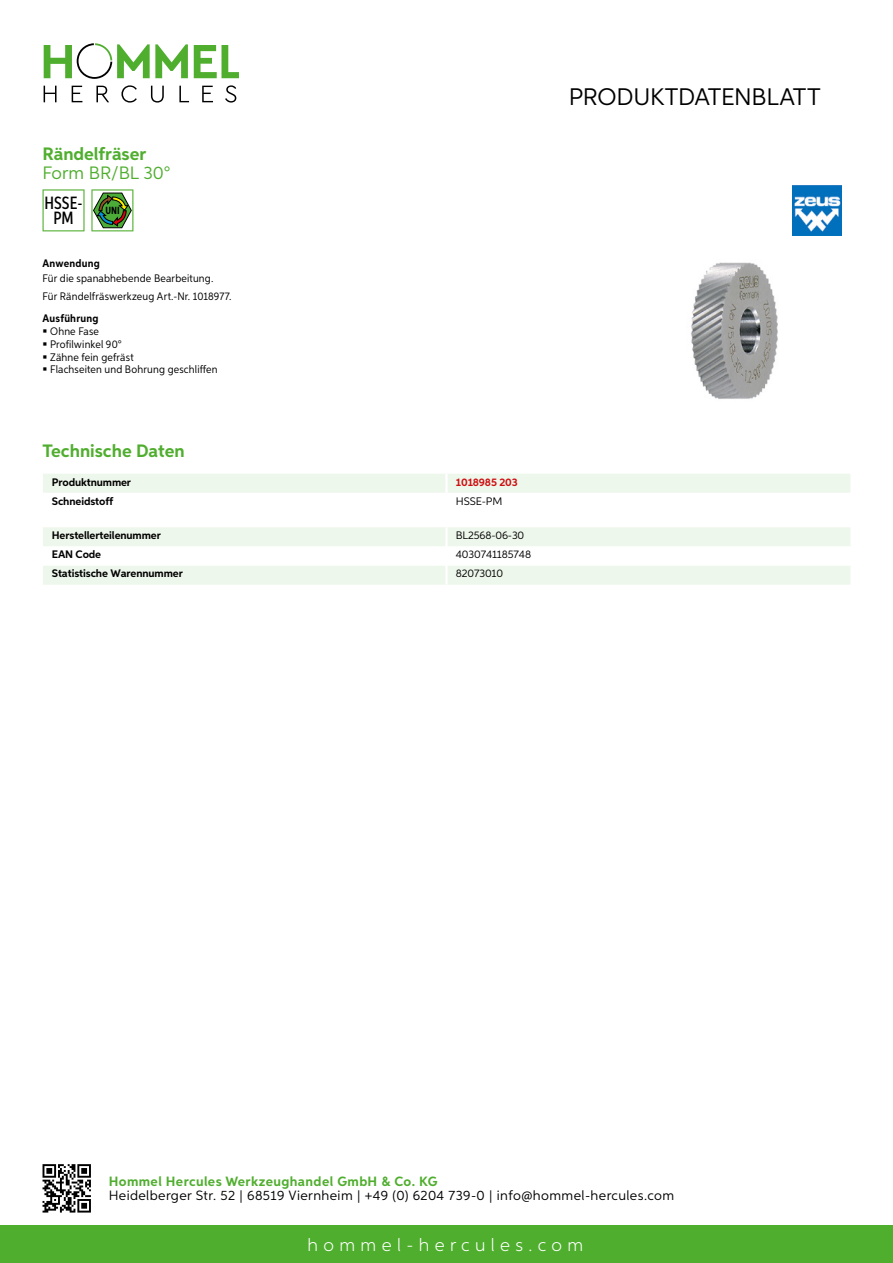
<style>
.page{position:relative;width:893px;height:1263px;background:#fff}
.page>*{position:absolute;margin:0;border:0;box-sizing:border-box;transform-origin:0 0}
.t1{font:24px "Aspira";letter-spacing:-.01em;color:#000}
.t2{font:700 18px "Aspira";color:#50ae2f}
.t3{font:300 18px "Aspira";letter-spacing:.3em;color:#fff}
.t4{font:18px "Aspira";color:#50ae2f}
.t5{font:500 17.85px/14.9px "Aspira XX Nar";color:#000;text-align:center}
.t6{font:13.5px "Aspira";letter-spacing:.03em;color:#000}
.t7{font:700 13.5px "Aspira";letter-spacing:.03em;color:#50ae2f}
.t8{font:10.95px/12.8px "Aspira Nar";letter-spacing:.015em;color:#000}
.t9{font:700 10.95px "Aspira";letter-spacing:-.01em;color:#000}
.t10{font:10.95px "Aspira";letter-spacing:-.01em;color:#000}
.t11{font:700 10.95px "Aspira Nar";letter-spacing:.02em;color:#000}
.t12{font:700 10.95px "Aspira";letter-spacing:-.01em;color:#cd1013}
.t13{font:700 10.35px "Aspira XX Nar";color:#000}
</style>
<div class="page">
<div style="left:0;top:1226px;width:893px;height:37px;background:#50ae2f"></div>
<svg style="left:43px;top:1164px;width:48px;height:48px"></svg>
<svg style="left:194px;top:45px;width:45px;height:33px"></svg>
<svg style="left:44px;top:43px;width:144px;height:36px"></svg>
<svg style="left:44px;top:86px;width:13px;height:16px"></svg>
<svg style="left:72px;top:86px;width:10px;height:16px"></svg>
<svg style="left:96px;top:86px;width:13px;height:16px"></svg>
<svg style="left:121px;top:85px;width:16px;height:18px"></svg>
<svg style="left:151px;top:86px;width:13px;height:17px"></svg>
<svg style="left:179px;top:86px;width:10px;height:16px"></svg>
<svg style="left:202px;top:86px;width:11px;height:16px"></svg>
<svg style="left:225px;top:85px;width:11px;height:18px"></svg>
<div style="left:43px;top:474px;width:807px;height:19px;background:#eef7eb"></div>
<svg style="left:43px;top:527px;width:807px;height:58px"></svg>
<hr style="left:445px;top:566px;width:3px;height:19px;background:#fff">
<svg style="left:43px;top:189px;width:42px;height:42px"></svg>
<svg style="left:91px;top:189px;width:42px;height:42px"></svg>
<img style="left:691px;top:262px;width:87px;height:137px">
<img style="left:792px;top:185px;width:50px;height:50px">
<h2 class="t2" style="left:43px;top:142px;width:105px">Rändelfräser</h2>
<h2 class="t4" style="left:43px;top:162px;width:129px">Form BR/BL 30°</h2>
<h3 class="t5" style="left:45px;top:196px;width:39px">HSSE-<br>PM</h3>
<p class="t13" style="left:106px;top:205px;width:16px">UNI</p>
<p class="t11" style="left:43px;top:257px;width:59px">Anwendung</p>
<p class="t8" style="left:43px;top:270px;width:190px;line-height:17.5px">Für die spanabhebende Bearbeitung.<br>Für Rändelfräswerkzeug Art.-Nr. 1018977.</p>
<p class="t11" style="left:43px;top:312px;width:58px">Ausführung</p>
<p class="t8" style="left:50px;top:325px;width:169px">Ohne Fase<br>Profilwinkel 90°<br>Zähne fein gefräst<br>Flachseiten und Bohrung geschliffen</p>
<h2 class="t2" style="left:43px;top:439px;width:144px">Technische Daten</h2>
<p class="t9" style="left:52px;top:475px;width:81px">Produktnummer</p>
<p class="t12" style="left:456px;top:475px;width:63px">1018985 203</p>
<p class="t9" style="left:52px;top:494px;width:63px">Schneidstoff</p>
<p class="t10" style="left:456px;top:494px;width:48px">HSSE-PM</p>
<p class="t9" style="left:52px;top:529px;width:111px">Herstellerteilenummer</p>
<p class="t10" style="left:456px;top:529px;width:70px">BL2568-06-30</p>
<p class="t9" style="left:52px;top:548px;width:51px">EAN Code</p>
<p class="t10" style="left:456px;top:548px;width:77px">4030741185748</p>
<p class="t9" style="left:52px;top:567px;width:132px">Statistische Warennummer</p>
<p class="t10" style="left:456px;top:567px;width:49px">82073010</p>
<h1 class="t1" style="left:569px;top:82px;width:253px">Produktdatenblatt</h1>
<p class="t7" style="left:109px;top:1172px;width:330px">Hommel Hercules Werkzeughandel GmbH &amp; Co. KG</p>
<p class="t6" style="left:109px;top:1187px;width:567px">Heidelberger Str. 52 | 68519 Viernheim | +49 (0) 6204 739-0 | info@hommel-hercules.com</p>
<h2 class="t3" style="left:307px;top:1234px;width:277px">hommel-hercules.com</h2>
</div>
